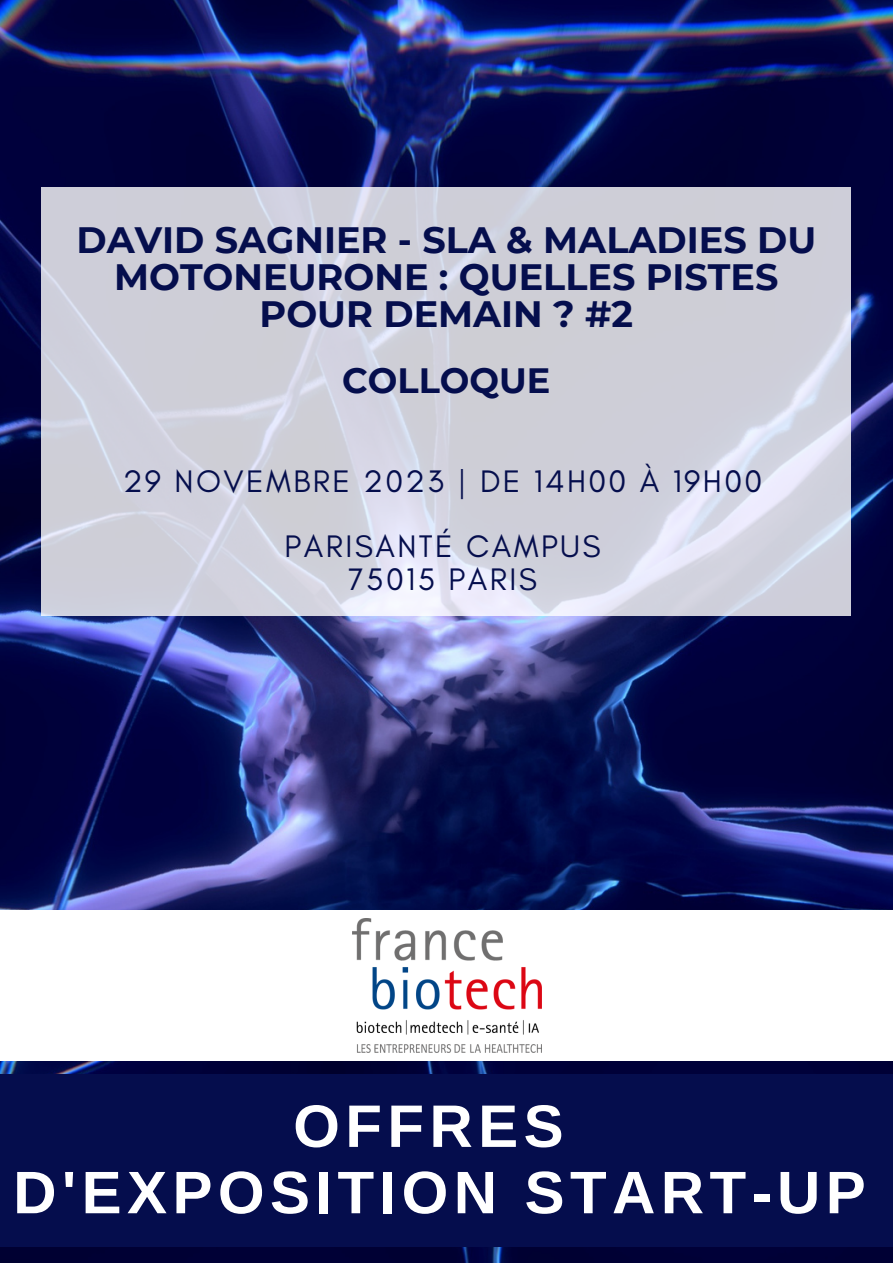
<style>
.page{position:relative;width:893px;height:1264px;background:#fff}
.page>*{position:absolute;margin:0;border:0;box-sizing:border-box;transform-origin:0 0}
.t1{font:700 60px "Arimo";letter-spacing:.09em;color:#fff}
.t2{font:700 36.6px/37px "Montserrat";color:#050e4d;text-align:center}
.t3{font:700 35.1px "Montserrat";color:#050e4d}
.t4{font:31.65px "Glacial Indifference";letter-spacing:.075em;color:#050e4d}
</style>
<div class="page">
<img style="left:0;top:0;width:892px;height:1262px">
<div style="left:0;top:1074px;width:892px;height:172px;background:#050d4d"></div>
<svg style="left:42px;top:188px;width:809px;height:428px;background:#d1d1dc"></svg>
<div style="left:0;top:910px;width:892px;height:150px;background:#fff"></div>
<img style="left:352px;top:918px;width:189px;height:134px">
<p class="t2" style="left:76px;top:221px;width:741px">DAVID SAGNIER - SLA &amp; MALADIES DU<br>MOTONEURONE : QUELLES PISTES<br>POUR DEMAIN ? #2</p>
<p class="t3" style="left:342px;top:359px;width:210px">COLLOQUE</p>
<p class="t4" style="left:123px;top:461px;width:640px">29 NOVEMBRE 2023 | DE 14H00 À 19H00</p>
<p class="t4" style="left:284px;top:527px;width:317px">PARISANTÉ CAMPUS</p>
<p class="t4" style="left:348px;top:559px;width:190px">75015 PARIS</p>
<p class="t1" style="left:293px;top:1092px;width:272px">OFFRES</p>
<p class="t1" style="left:13px;top:1158px;width:853px">D'EXPOSITION START-UP</p>
</div>
